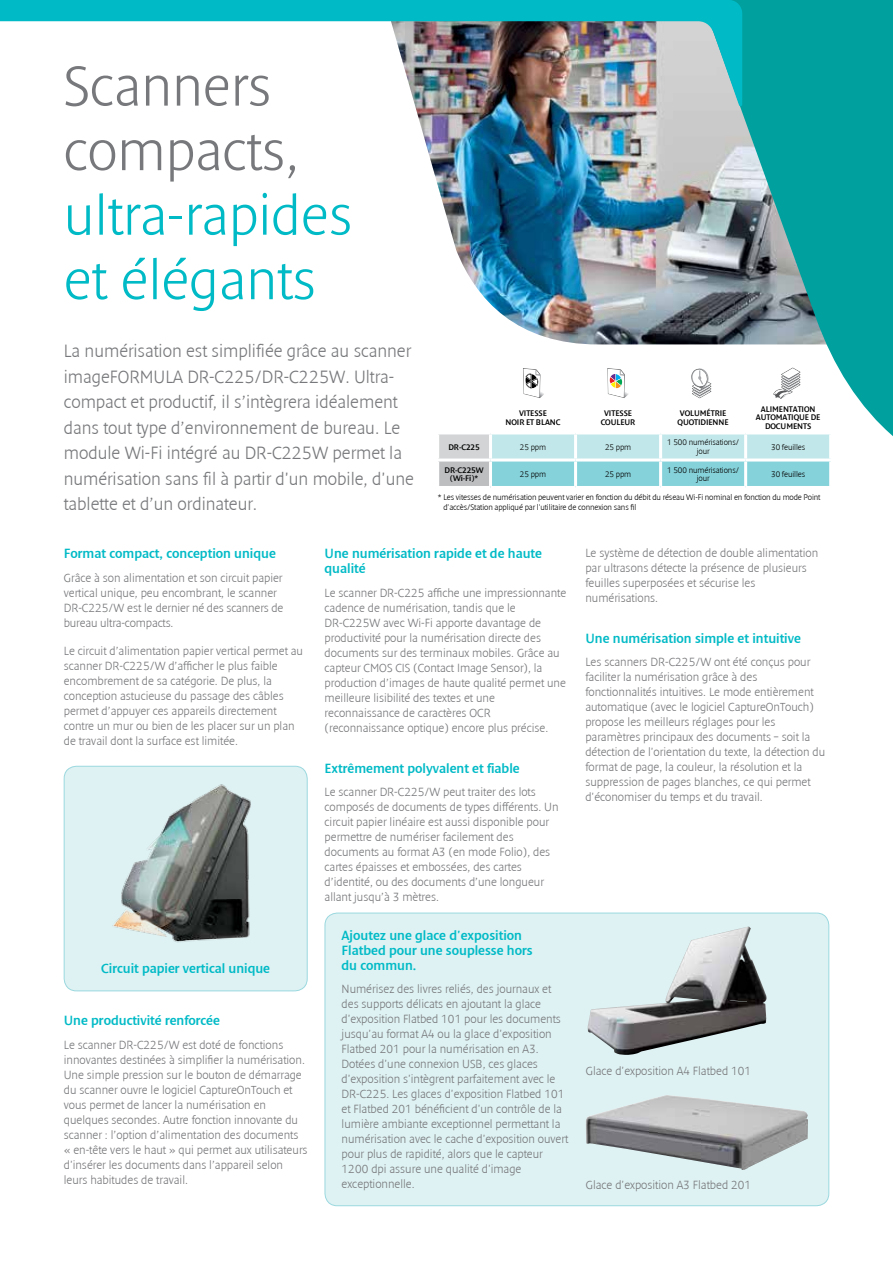
<style>
.page{position:relative;width:893px;height:1263px;background:#fff}
.page>*{position:absolute;margin:0;border:0;box-sizing:border-box;transform-origin:0 0}
.t1{font:300 57px/64.5px "Denda New";color:#00bac6}
.t2{font:300 57px/64.5px "Denda New";color:#77787b}
.t3{font:300 18px/25.5px "Denda New";color:#77787b}
.t4{font:13.5px/15px "Denda New";color:#00bac6}
.t5{font:300 12px/15px "Denda New";color:#77787b}
.t6{font:300 8.25px/8.2px "Denda New";letter-spacing:-.01em;color:#000;text-align:center}
.t7{font:8.25px/8.2px "Denda New";letter-spacing:-.01em;color:#000;text-align:center}
</style>
<div class="page">
<img style="left:415px;top:106px;width:282px;height:238px">
<svg style="left:697px;top:0;width:196px;height:436px;fill:#00a09e"></svg>
<img style="left:0;top:0;width:742px;height:106px">
<div style="left:438px;top:433px;width:52px;height:27px;background:#d2d4d5"></div>
<div style="left:438px;top:460px;width:52px;height:27px;background:#bcbec0"></div>
<svg style="left:492px;top:434px;width:337px;height:52px;background:#a5dde2"></svg>
<hr style="left:574px;top:434px;width:3px;height:24px;background:#fff">
<hr style="left:661px;top:431px;width:85px;height:3px;background:#fff">
<hr style="left:659px;top:434px;width:3px;height:24px;background:#fff">
<hr style="left:746px;top:431px;width:86px;height:3px;background:#fff">
<hr style="left:744px;top:434px;width:3px;height:24px;background:#fff">
<hr style="left:829px;top:434px;width:3px;height:24px;background:#fff">
<hr style="left:490px;top:458px;width:86px;height:3px;background:#fff">
<hr style="left:576px;top:458px;width:85px;height:3px;background:#fff">
<hr style="left:574px;top:461px;width:3px;height:25px;background:#fff">
<hr style="left:661px;top:458px;width:85px;height:3px;background:#fff">
<hr style="left:659px;top:461px;width:3px;height:25px;background:#fff">
<hr style="left:746px;top:458px;width:86px;height:3px;background:#fff">
<hr style="left:744px;top:461px;width:3px;height:25px;background:#fff">
<hr style="left:436px;top:431px;width:54px;height:3px;background:#fff">
<hr style="left:436px;top:434px;width:3px;height:24px;background:#fff">
<hr style="left:489px;top:434px;width:3px;height:24px;background:#fff">
<hr style="left:436px;top:458px;width:54px;height:3px;background:#fff">
<hr style="left:436px;top:461px;width:3px;height:25px;background:#fff">
<hr style="left:489px;top:461px;width:3px;height:25px;background:#fff">
<hr style="left:436px;top:486px;width:54px;height:3px;background:#fff">
<svg style="left:607px;top:368px;width:21px;height:30px"></svg>
<div style="left:688px;top:368px;width:25px;height:31px;background:#fff"></div>
<svg style="left:691px;top:368px;width:20px;height:30px"></svg>
<svg style="left:772px;top:368px;width:30px;height:31px"></svg>
<svg style="left:773px;top:368px;width:27px;height:31px"></svg>
<svg style="left:523px;top:368px;width:21px;height:30px"></svg>
<div style="left:64px;top:766px;width:243px;height:225px;background:#dff2f3;border-radius:12px"></div>
<div style="left:64px;top:766px;width:244px;height:225px;border:1px solid #9ad8df;border-radius:12px"></div>
<img style="left:112px;top:784px;width:139px;height:159px">
<div style="left:325px;top:913px;width:504px;height:293px;background:#dff2f3;border-radius:12px"></div>
<div style="left:325px;top:913px;width:504px;height:293px;border:1px solid #9ad8df;border-radius:12px"></div>
<img style="left:587px;top:926px;width:180px;height:129px">
<img style="left:586px;top:1095px;width:222px;height:75px">
<h1 class="t2" style="left:64px;top:55px;width:237px">Scanners compacts,</h1>
<h1 class="t1" style="left:64px;top:184px;width:290px">ultra-rapides et élégants</h1>
<p class="t3" style="left:64px;top:339px;width:352px">La numérisation est simplifiée grâce au scanner imageFORMULA DR-C225/DR-C225W. Ultra&shy;compact et productif, il s’intègrera idéalement dans tout type d’environnement de bureau. Le module Wi-Fi intégré au DR-C225W permet la numérisation sans fil à partir d'un mobile, d'une tablette et d’un ordinateur.</p>
<p class="t7" style="left:506px;top:409px;width:56px">VITESSE<br>NOIR ET BLANC</p>
<p class="t7" style="left:601px;top:409px;width:36px">VITESSE<br>COULEUR</p>
<p class="t7" style="left:678px;top:409px;width:53px;text-align:left">VOLUMÉTRIE<br>QUOTIDIENNE</p>
<p class="t7" style="left:756px;top:405px;width:66px">ALIMENTATION<br>AUTOMATIQUE DE<br>DOCUMENTS</p>
<p class="t7" style="left:448px;top:443px;width:33px">DR-C225</p>
<p class="t6" style="left:520px;top:443px;width:28px">25 ppm</p>
<p class="t6" style="left:605px;top:443px;width:28px">25 ppm</p>
<p class="t6" style="left:667px;top:439px;width:73px">1 500 numérisations/ jour</p>
<p class="t6" style="left:771px;top:443px;width:36px">30 feuilles</p>
<p class="t7" style="left:445px;top:466px;width:40px">DR-C225W (Wi-Fi)*</p>
<p class="t6" style="left:520px;top:470px;width:28px">25 ppm</p>
<p class="t6" style="left:605px;top:470px;width:28px">25 ppm</p>
<p class="t6" style="left:667px;top:466px;width:73px">1 500 numérisations/ jour</p>
<p class="t6" style="left:771px;top:470px;width:36px">30 feuilles</p>
<p class="t6" style="left:443px;top:492px;width:379px;line-height:10.5px;text-align:left;text-indent:-5px">* Les vitesses de numérisation peuvent varier en fonction du débit du réseau Wi-Fi nominal en fonction du mode Point d'accès/Station appliqué par l'utilitaire de connexion sans fil</p>
<p class="t4" style="left:64px;top:546px;width:214px">Format compact, conception unique</p>
<p class="t5" style="left:64px;top:570px;width:221px">Grâce à son alimentation et son circuit papier vertical unique, peu encombrant, le scanner DR-C225/W est le dernier né des scanners de bureau ultra-compacts.</p>
<p class="t5" style="left:64px;top:643px;width:241px">Le circuit d’alimentation papier vertical permet au scanner DR-C225/W d’afficher le plus faible encombrement de sa catégorie. De plus, la conception astucieuse du passage des câbles permet d’appuyer ces appareils directement contre un mur ou bien de les placer sur un plan de travail dont la surface est limitée.</p>
<p class="t4" style="left:101px;top:961px;width:170px">Circuit papier vertical unique</p>
<p class="t4" style="left:64px;top:1013px;width:158px">Une productivité renforcée</p>
<p class="t5" style="left:64px;top:1037px;width:245px">Le scanner DR-C225/W est doté de fonctions innovantes destinées à simplifier la numérisation.<br>Une simple pression sur le bouton de démarrage du scanner ouvre le logiciel CaptureOnTouch et vous permet de lancer la numérisation en quelques secondes. Autre fonction innovante du scanner : l’option d’alimentation des documents « en-tête vers le haut » qui permet aux utilisateurs d'insérer les documents dans l’appareil selon leurs habitudes de travail.</p>
<p class="t4" style="left:325px;top:546px;width:219px">Une numérisation rapide et de haute qualité</p>
<p class="t5" style="left:325px;top:585px;width:243px">Le scanner DR-C225 affiche une impressionnante cadence de numérisation, tandis que le DR-C225W avec Wi-Fi apporte davantage de productivité pour la numérisation directe des documents sur des terminaux mobiles. Grâce au capteur CMOS CIS (Contact Image Sensor), la production d’images de haute qualité permet une meilleure lisibilité des textes et une reconnaissance de caractères OCR (reconnaissance optique) encore plus précise.</p>
<p class="t4" style="left:325px;top:761px;width:197px">Extrêmement polyvalent et fiable</p>
<p class="t5" style="left:325px;top:785px;width:235px">Le scanner DR-C225/W peut traiter des lots composés de documents de types différents. Un circuit papier linéaire est aussi disponible pour permettre de numériser facilement des documents au format A3 (en mode Folio), des cartes épaisses et embossées, des cartes d’identité, ou des documents d’une longueur allant jusqu’à 3 mètres.</p>
<p class="t4" style="left:342px;top:928px;width:193px">Ajoutez une glace d'exposition<br>Flatbed pour une souplesse hors du commun.</p>
<p class="t5" style="left:342px;top:982px;width:228px">Numérisez des livres reliés, des journaux et des supports délicats en ajoutant la glace d'exposition Flatbed 101 pour les documents jusqu'au format A4 ou la glace d'exposition Flatbed 201 pour la numérisation en A3.<br>Dotées d'une connexion USB, ces glaces d'exposition s'intègrent parfaitement avec le DR-C225. Les glaces d'exposition Flatbed 101 et Flatbed 201 bénéficient d'un contrôle de la lumière ambiante exceptionnel permettant la numérisation avec le cache d'exposition ouvert pour plus de rapidité, alors que le capteur 1200 dpi assure une qualité d'image exceptionnelle.</p>
<p class="t5" style="left:585px;top:546px;width:234px">Le système de détection de double alimentation par ultrasons détecte la présence de plusieurs feuilles superposées et sécurise les numérisations.</p>
<p class="t4" style="left:585px;top:631px;width:217px">Une numérisation simple et intuitive</p>
<p class="t5" style="left:585px;top:655px;width:241px">Les scanners DR-C225/W ont été conçus pour faciliter la numérisation grâce à des fonctionnalités intuitives. Le mode entièrement automatique (avec le logiciel CaptureOnTouch) propose les meilleurs réglages pour les paramètres principaux des documents – soit la détection de l'orientation du texte, la détection du format de page, la couleur, la résolution et la suppression de pages blanches, ce qui permet d'économiser du temps et du travail.</p>
<p class="t5" style="left:586px;top:1064px;width:167px">Glace d'exposition A4 Flatbed 101</p>
<p class="t5" style="left:586px;top:1177px;width:167px">Glace d'exposition A3 Flatbed 201</p>
</div>
